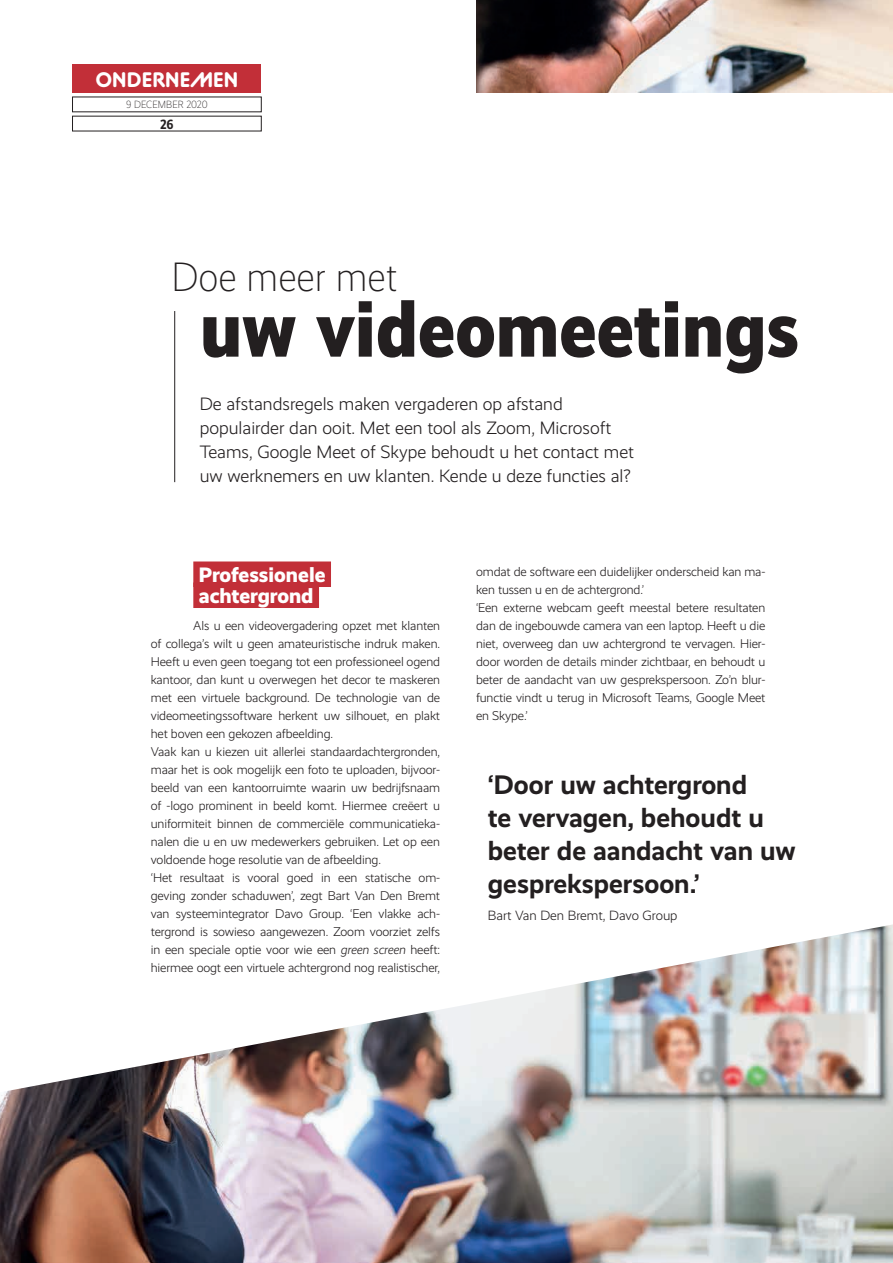
<style>
.page{position:relative;width:893px;height:1263px;background:#fff}
.page>*{position:absolute;margin:0;border:0;box-sizing:border-box;transform-origin:0 0}
.t1{font:800 79.5px "Realist Narrow";color:#231f20}
.t2{font:300 41.25px "Realist Narrow";color:#231f20}
.t3{font:700 27px/33px "Realist";color:#231f20}
.t4{font:800 21px/21px "Realist";color:#fff}
.t5{font:700 21px "BC Alphapipe RB";color:#fff}
.t6{font:300 18px/24px "Realist";color:#231f20}
.t7{font:300 13.5px "Realist";color:#231f20}
.t8{font:700 13.5px "Realist Narrow";color:#231f20}
.t9{font:300 12.75px/18px "Realist";letter-spacing:-.01em;color:#231f20}
.t10{font:300 10.5px "Realist Narrow";letter-spacing:.01em;color:#231f20}
.s1{font-style:italic}
</style>
<div class="page">
<div style="left:72px;top:64px;width:189px;height:29px;background:#c22f38"></div>
<img style="left:0;top:1092px;width:893px;height:171px">
<hr style="left:174px;top:311px;width:1px;height:171px;background:#231f20">
<img style="left:7px;top:924px;width:886px;height:168px">
<div style="left:193px;top:561px;width:138px;height:26px;background:#c22f38"></div>
<div style="left:193px;top:582px;width:126px;height:26px;background:#c22f38"></div>
<img style="left:476px;top:0;width:417px;height:92px">
<h3 class="t5" style="left:95px;top:66px;width:144px">ONDERNEMEN</h3>
<p class="t10" style="left:126px;top:99px;width:83px">9 DECEMBER 2020</p>
<p class="t8" style="left:160px;top:116px;width:15px">26</p>
<h2 class="t2" style="left:171px;top:254px;width:227px">Doe meer met</h2>
<h1 class="t1" style="left:200px;top:282px;width:601px">uw videomeetings</h1>
<h3 class="t6" style="left:200px;top:392px;width:436px">De afstandsregels maken vergaderen op afstand populairder dan ooit. Met een tool als Zoom, Microsoft Teams, Google Meet of Skype behoudt u het contact met uw werknemers en uw klanten. Kende u deze functies al?</h3>
<h3 class="t4" style="left:199px;top:564px;width:128px">Professionele achtergrond</h3>
<p class="t9" style="left:151px;top:617px;width:291px;text-indent:43px">Als u een videovergadering opzet met klanten of collega’s wilt u geen amateuristische indruk maken.<br>Heeft u even geen toegang tot een professioneel ogend kantoor, dan kunt u overwegen het decor te maskeren met een virtuele background. De technologie van de videomeetingssoftware herkent uw silhouet, en plakt het boven een gekozen afbeelding.<br>Vaak kan u kiezen uit allerlei standaardachtergronden, maar het is ook mogelijk een foto te uploaden, bijvoor&shy;beeld van een kantoorruimte waarin uw bedrijfsnaam of -logo prominent in beeld komt. Hiermee creëert u uniformiteit binnen de commerciële communicatieka&shy;nalen die u en uw medewerkers gebruiken. Let op een voldoende hoge resolutie van de afbeelding.<br>‘Het resultaat is vooral goed in een statische om&shy;geving zonder schaduwen’, zegt Bart Van Den Bremt van systeemintegrator Davo Group. ‘Een vlakke ach&shy;tergrond is sowieso aangewezen. Zoom voorziet zelfs in een speciale optie voor wie een <span class="s1">green screen</span> heeft: hiermee oogt een virtuele achtergrond nog realistischer,</p>
<p class="t9" style="left:476px;top:563px;width:291px">omdat de software een duidelijker onderscheid kan ma&shy;ken tussen u en de achtergrond.’<br>‘Een externe webcam geeft meestal betere resultaten dan de ingebouwde camera van een laptop. Heeft u die niet, overweeg dan uw achtergrond te vervagen. Hier&shy;door worden de details minder zichtbaar, en behoudt u beter de aandacht van uw gesprekspersoon. Zo’n blur&shy;functie vindt u terug in Microsoft Teams, Google Meet en Skype.’</p>
<h3 class="t3" style="left:488px;top:768px;width:309px">‘Door uw achtergrond<br>te vervagen, behoudt u beter de aandacht van uw gesprekspersoon.’</h3>
<p class="t7" style="left:488px;top:908px;width:191px">Bart Van Den Bremt, Davo Group</p>
</div>
